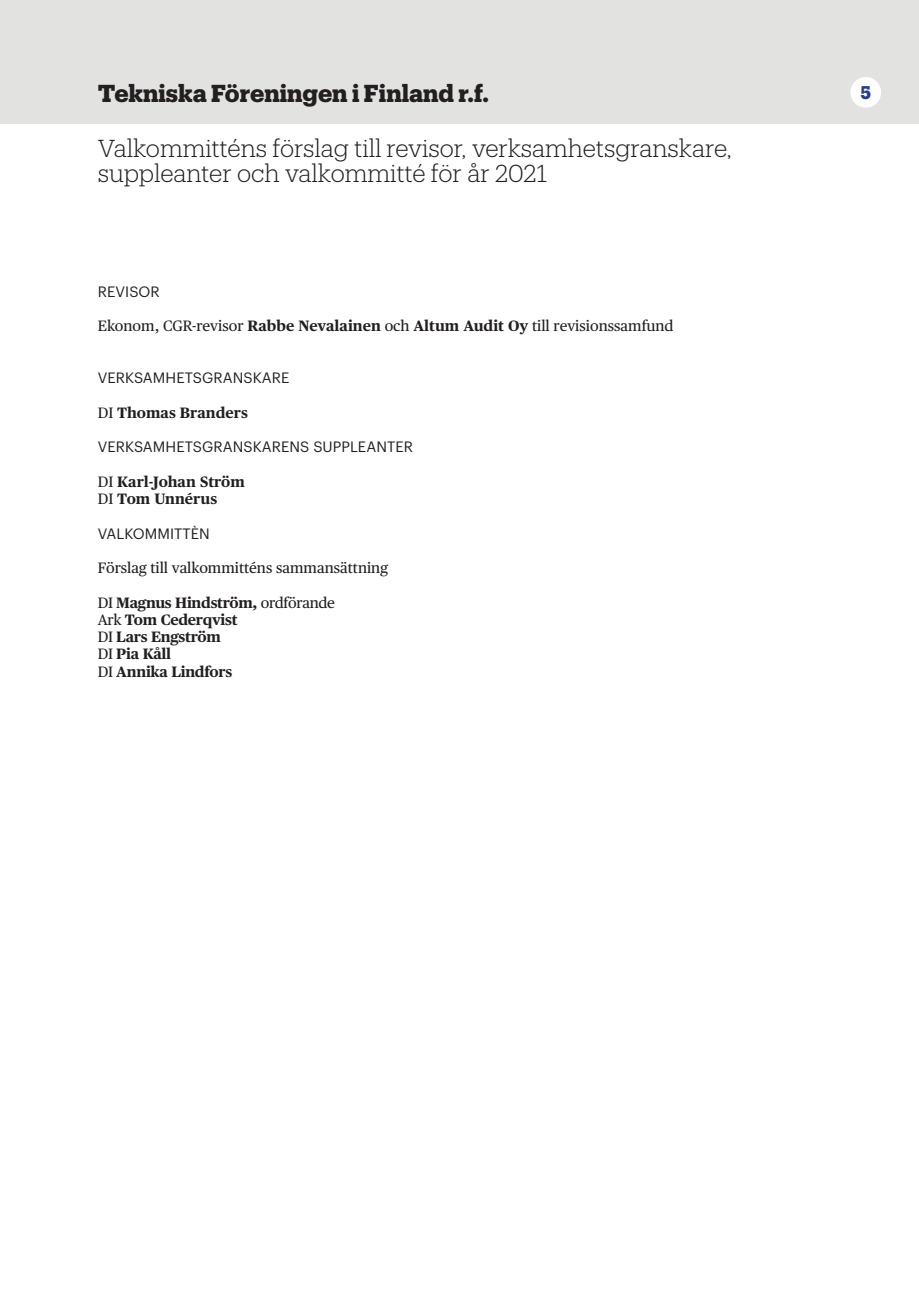
<style>
.page{position:relative;width:919px;height:1289px;background:#fff}
.page>*{position:absolute;margin:0;border:0;box-sizing:border-box;transform-origin:0 0}
.VB-Sidrubrik{font:300 24px/25.5px "Produkt";letter-spacing:-.005em;color:#231f20}
.VB-Sidhuvud_01{font:700 24px "Produkt";color:#231f20}
.t1{font:700 18px "Produkt";color:#253f8e}
.Brödtext_01{font:700 15px "Publico Text";letter-spacing:-.02em;color:#231f20}
.VB-Efter_mellanrubri{font:15px "Publico Text";color:#231f20}
.Brödtext_01-2{font:700 15px "Publico Text";color:#231f20}
.Brödtext_01-3{font:15px "Publico Text";color:#231f20}
.VB-Efter_mellanrubri-2{font:14.7px "Graphik";letter-spacing:.005em;color:#231f20}
.s1{font-weight:700}
.s2{font-weight:400}
</style>
<div class="page">
<div style="left:0;top:0;width:918px;height:123px;background:#e2e2e1"></div>
<div style="left:850px;top:77px;width:31px;height:31px;background:#fff;border-radius:50%"></div>
<p class="VB-Sidhuvud_01" style="left:98px;top:76px;width:393px">Tekniska Föreningen i Finland r.f.</p>
<p class="t1" style="left:860px;top:79px;width:12px">5</p>
<p class="VB-Sidrubrik" style="left:98px;top:134px;width:635px">Valkommitténs förslag till revisor, verksamhetsgranskare, suppleanter och valkommitté för år 2021</p>
<p class="VB-Efter_mellanrubri-2" style="left:98px;top:280px;width:63px">REVISOR</p>
<p class="VB-Efter_mellanrubri" style="left:98px;top:315px;width:577px">Ekonom, CGR-revisor <span class="s1">Rabbe Nevalainen</span> och <span class="s1">Altum Audit Oy</span> till revisionssamfund</p>
<p class="VB-Efter_mellanrubri-2" style="left:98px;top:367px;width:193px">VERKSAMHETSGRANSKARE</p>
<p class="Brödtext_01-2" style="left:98px;top:401px;width:152px"><span class="s2">DI</span> Thomas Branders</p>
<p class="VB-Efter_mellanrubri-2" style="left:98px;top:436px;width:316px">VERKSAMHETSGRANSKARENS SUPPLEANTER</p>
<p class="Brödtext_01-2" style="left:98px;top:470px;width:148px"><span class="s2">DI</span> Karl-Johan Ström</p>
<p class="Brödtext_01-2" style="left:98px;top:487px;width:121px"><span class="s2">DI</span> Tom Unnérus</p>
<p class="VB-Efter_mellanrubri-2" style="left:98px;top:522px;width:113px">VALKOMMITTÈN</p>
<p class="Brödtext_01-3" style="left:98px;top:556px;width:291px">Förslag till valkommitténs sammansättning</p>
<p class="Brödtext_01" style="left:98px;top:590px;width:238px"><span class="s2">DI</span> Magnus Hindström, <span class="s2">ordförande</span></p>
<p class="Brödtext_01" style="left:98px;top:608px;width:141px"><span class="s2">Ark</span> Tom Cederqvist</p>
<p class="Brödtext_01" style="left:98px;top:625px;width:124px"><span class="s2">DI</span> Lars Engström</p>
<p class="Brödtext_01" style="left:98px;top:642px;width:75px"><span class="s2">DI</span> Pia Kåll</p>
<p class="Brödtext_01" style="left:98px;top:659px;width:136px"><span class="s2">DI</span> Annika Lindfors</p>
</div>
